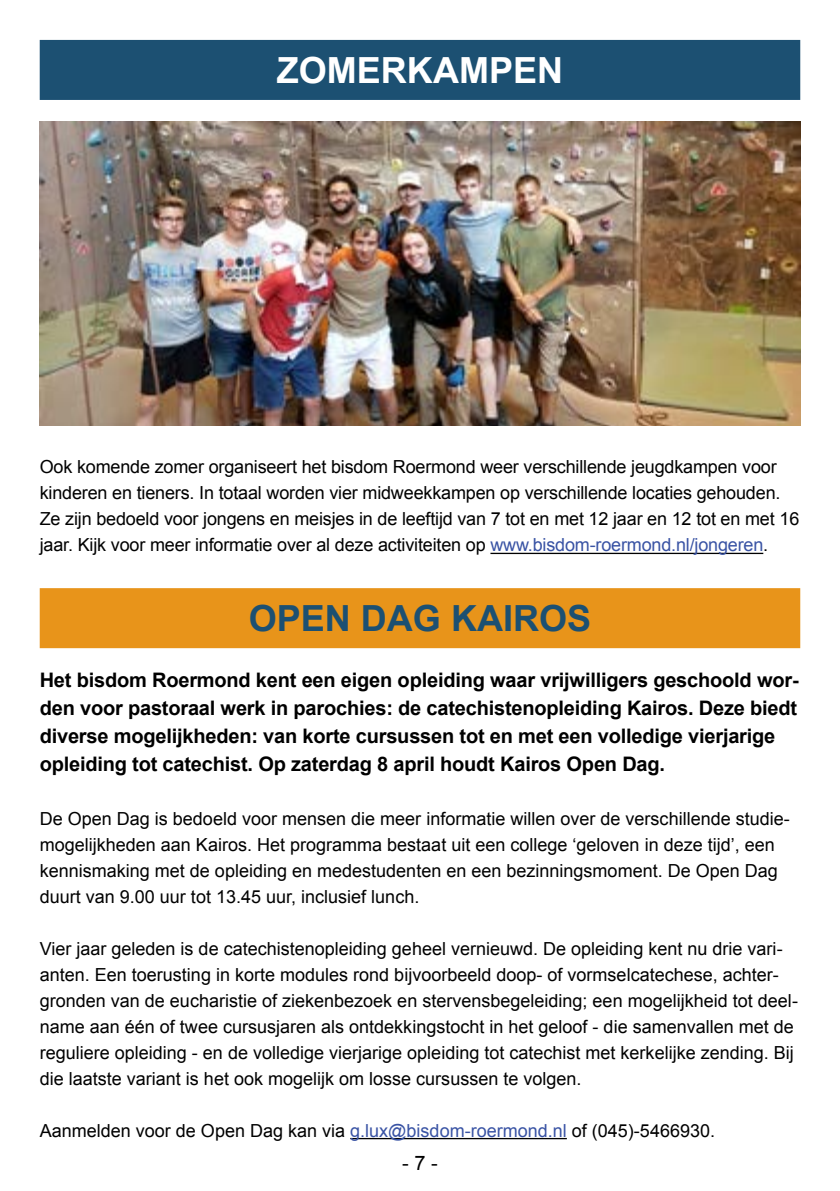
<style>
.page{position:relative;width:840px;height:1191px;background:#fff}
.page>*{position:absolute;margin:0;border:0;box-sizing:border-box;transform-origin:0 0}
.t1{font:700 36px "Arial";color:#1c5072}
.t2{font:700 36px "Arial";color:#fff}
.t3{font:700 20px/28px "Arial";letter-spacing:-.01em;color:#000}
.t4{font:20px "Arial";color:#000}
.t5{font:18px/26px "Arial";color:#000}
.s1{color:#3953a4}
</style>
<div class="page">
<div style="left:40px;top:40px;width:759px;height:60px;background:#1c5072"></div>
<hr style="left:490px;top:553px;width:272px;height:1px;background:#000">
<div style="left:40px;top:588px;width:759px;height:60px;background:#e8941a"></div>
<hr style="left:350px;top:1138px;width:216px;height:1px;background:#000">
<img style="left:40px;top:122px;width:759px;height:304px">
<h1 class="t2" style="left:277px;top:46px;width:287px">ZOMERKAMPEN</h1>
<p class="t5" style="left:40px;top:454px;width:760px">Ook komende zomer organiseert het bisdom Roermond weer verschillende jeugdkampen voor kinderen en tieners. In totaal worden vier midweekkampen op verschillende locaties gehouden.<br>Ze zijn bedoeld voor jongens en meisjes in de leeftijd van 7 tot en met 12 jaar en 12 tot en met 16 jaar. Kijk voor meer informatie over al deze activiteiten op <span class="s1">www.bisdom-roermond.nl/jongeren</span>.</p>
<h1 class="t1" style="left:249px;top:594px;width:344px">OPEN DAG KAIROS</h1>
<p class="t3" style="left:40px;top:666px;width:760px">Het bisdom Roermond kent een eigen opleiding waar vrijwilligers geschoold wor&shy;den voor pastoraal werk in parochies: de catechistenopleiding Kairos. Deze biedt diverse mogelijkheden: van korte cursussen tot en met een volledige vierjarige opleiding tot catechist. Op zaterdag 8 april houdt Kairos Open Dag.</p>
<p class="t5" style="left:40px;top:805px;width:751px">De Open Dag is bedoeld voor mensen die meer informatie willen over de verschillende studie&shy;mogelijkheden aan Kairos. Het programma bestaat uit een college ‘geloven in deze tijd’, een kennismaking met de opleiding en medestudenten en een bezinningsmoment. De Open Dag duurt van 9.00 uur tot 13.45 uur, inclusief lunch.</p>
<p class="t5" style="left:40px;top:935px;width:759px">Vier jaar geleden is de catechistenopleiding geheel vernieuwd. De opleiding kent nu drie vari&shy;anten. Een toerusting in korte modules rond bijvoorbeeld doop- of vormselcatechese, achter&shy;gronden van de eucharistie of ziekenbezoek en stervensbegeleiding; een mogelijkheid tot deel&shy;name aan één of twee cursusjaren als ontdekkingstocht in het geloof - die samenvallen met de reguliere opleiding - en de volledige vierjarige opleiding tot catechist met kerkelijke zending. Bij die laatste variant is het ook mogelijk om losse cursussen te volgen.</p>
<p class="t5" style="left:40px;top:1117px;width:676px">Aanmelden voor de Open Dag kan via <span class="s1">g.lux@bisdom-roermond.nl</span> of (045)-5466930.</p>
<p class="t4" style="left:402px;top:1150px;width:37px">- 7 -</p>
</div>
